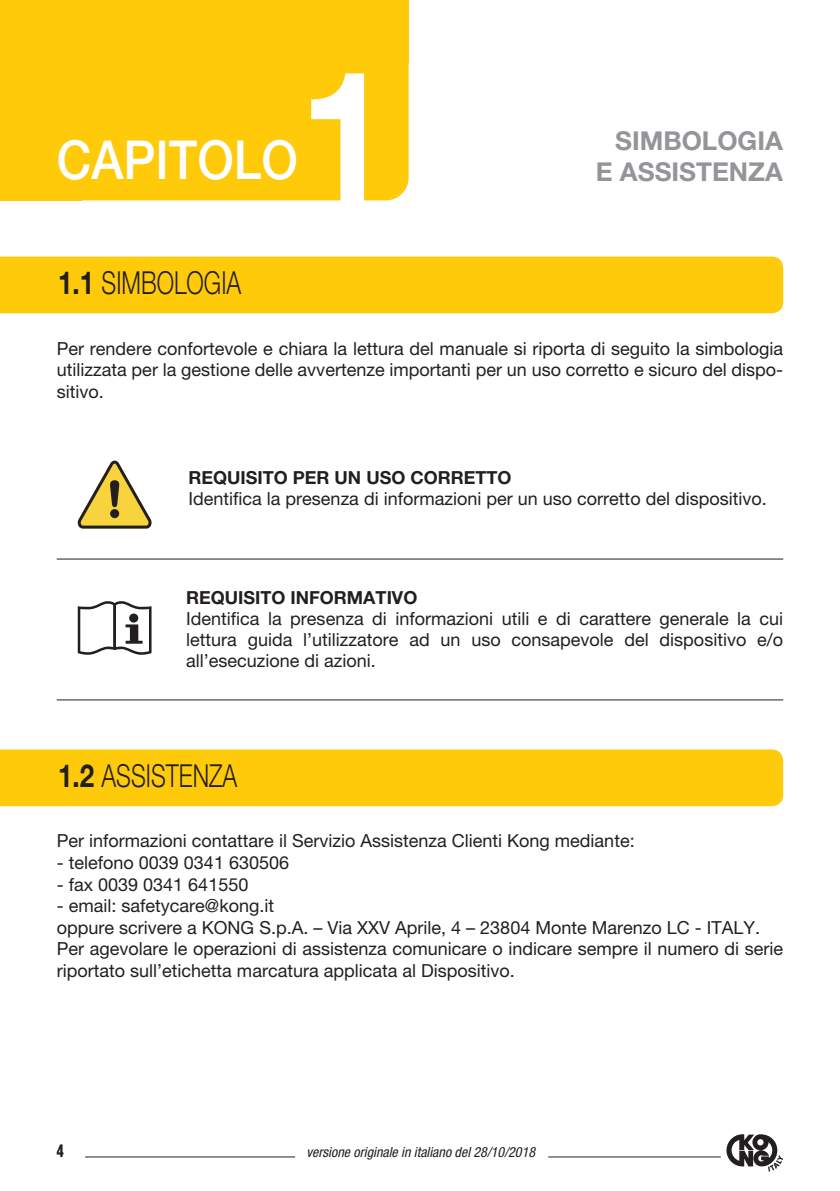
<style>
.page{position:relative;width:840px;height:1191px;background:#fff}
.page>*{position:absolute;margin:0;border:0;box-sizing:border-box;transform-origin:0 0}
.t1{font:700 186px "Helvetica Neue LT Pro";color:#fff;scale:.89 1}
.t2{font:500 53.8px "Helvetica Neue LT Pro";color:#fff;scale:.89 1}
.t3{font:300 31.8px "Helvetica Neue LT Pro";color:#231f20;scale:.74 1}
.t4{font:700 26px "Helvetica Neue LT Pro";color:#939598}
.testo{font:18px/21.6px "Helvetica Neue LT Pro";color:#231f20;text-align:justify}
.testo-2{font:700 18px "Helvetica Neue LT Pro";color:#231f20}
.t5{font:900 condensed 17px "Helvetica LT Std";color:#231f20;scale:.82 1}
.t6{font:italic condensed 14px "Helvetica Neue LT Pro";color:#231f20}
.s1{font-weight:700}
</style>
<div class="page">
<hr style="left:85px;top:1156px;width:210px;height:1px;background:#231f20">
<svg style="left:726px;top:1134px;width:56px;height:37px"></svg>
<hr style="left:548px;top:1156px;width:172px;height:1px;background:#231f20">
<div style="left:81px;top:62px;width:327px;height:138px;background:#feca0a"></div>
<div style="left:0;top:0;width:81px;height:200px;background:#feca0a"></div>
<div style="left:0;top:0;width:408px;height:62px;background:#feca0a"></div>
<div style="left:0;top:256px;width:782px;height:57px;background:#feca0a"></div>
<svg style="left:78px;top:601px;width:73px;height:54px"></svg>
<div style="left:129px;top:613px;width:9px;height:9px;background:#231f20;border-radius:50%"></div>
<svg style="left:78px;top:460px;width:73px;height:68px"></svg>
<hr style="left:57px;top:558px;width:725px;height:1px;background:#231f20">
<hr style="left:57px;top:699px;width:725px;height:1px;background:#231f20">
<div style="left:0;top:749px;width:782px;height:57px;background:#feca0a"></div>
<p class="t2" style="left:57px;top:128px;width:272px">CAPITOLO</p>
<p class="t1" style="left:299px;top:22px;width:105px">1</p>
<p class="t3" style="left:58px;top:264px;width:249px"><span class="s1">1.1</span> SIMBOLOGIA</p>
<p class="t4" style="left:614px;top:125px;width:169px">SIMBOLOGIA</p>
<p class="t4" style="left:595px;top:156px;width:188px">E ASSISTENZA</p>
<p class="testo" style="left:57px;top:337px;width:727px">Per rendere confortevole e chiara la lettura del manuale si riporta di seguito la simbologia utilizzata per la gestione delle avvertenze importanti per un uso corretto e sicuro del dispo&shy;sitivo.</p>
<p class="testo-2" style="left:188px;top:466px;width:324px">REQUISITO PER UN USO CORRETTO</p>
<p class="testo" style="left:188px;top:488px;width:579px">Identifica la presenza di informazioni per un uso corretto del dispositivo.</p>
<p class="testo-2" style="left:186px;top:586px;width:232px">REQUISITO INFORMATIVO</p>
<p class="testo" style="left:186px;top:607px;width:598px;line-height:21px">Identifica la presenza di informazioni utili e di carattere generale la cui lettura guida l’utilizzatore ad un uso consapevole del dispositivo e/o all’esecuzione di azioni.</p>
<p class="t3" style="left:58px;top:756px;width:243px"><span class="s1">1.2</span> ASSISTENZA</p>
<p class="testo" style="left:57px;top:830px;width:579px">Per informazioni contattare il Servizio Assistenza Clienti Kong mediante:</p>
<p class="testo" style="left:57px;top:851px;width:234px">- telefono 0039 0341 630506</p>
<p class="testo" style="left:57px;top:873px;width:193px">- fax 0039 0341 641550</p>
<p class="testo" style="left:57px;top:894px;width:219px">- email: safetycare@kong.it</p>
<p class="testo" style="left:57px;top:916px;width:704px">oppure scrivere a KONG S.p.A. – Via XXV Aprile, 4 – 23804 Monte Marenzo LC - ITALY.</p>
<p class="testo" style="left:57px;top:938px;width:727px">Per agevolare le operazioni di assistenza comunicare o indicare sempre il numero di serie riportato sull’etichetta marcatura applicata al Dispositivo.</p>
<p class="t5" style="left:57px;top:1140px;width:10px">4</p>
<p class="t6" style="left:306px;top:1143px;width:230px">versione originale in italiano del 28/10/2018</p>
</div>
